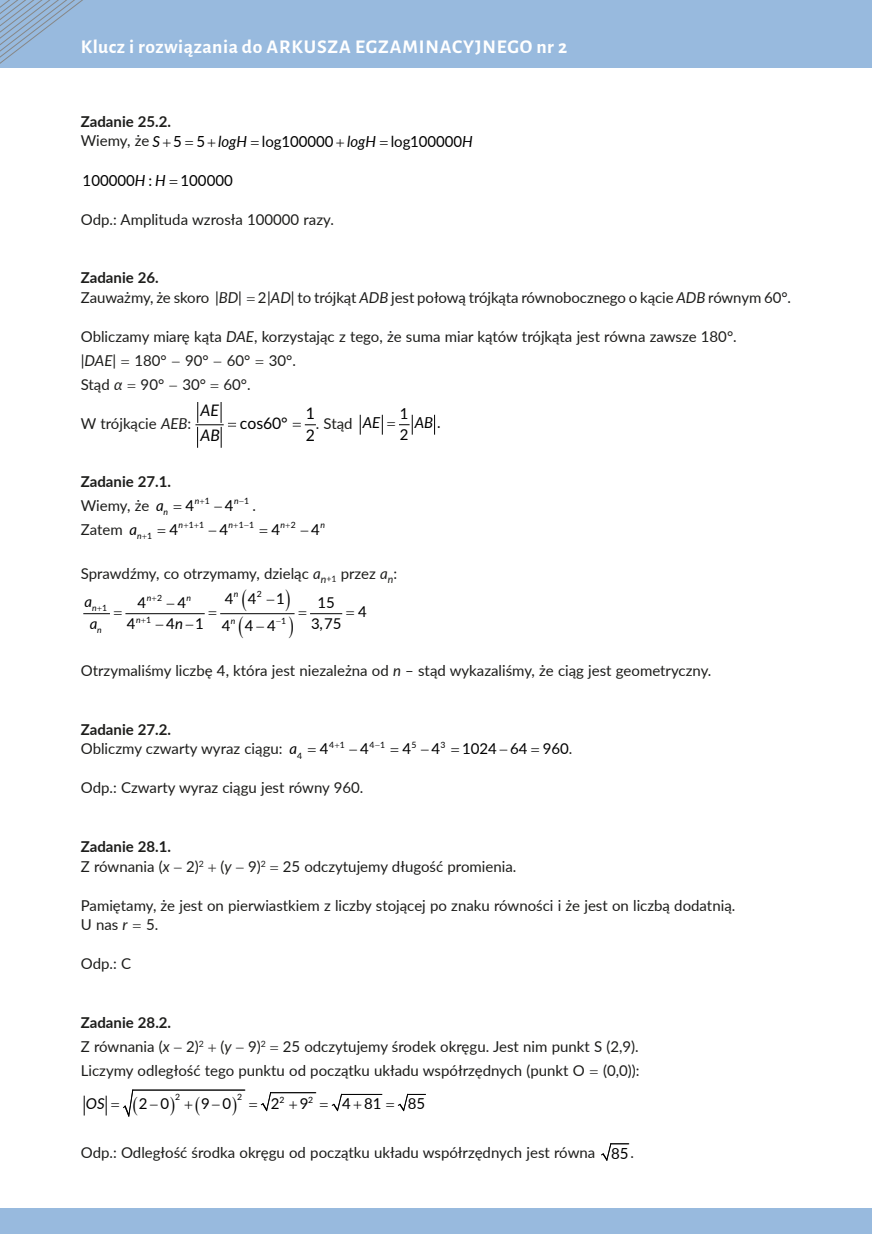
<style>
.page{position:relative;width:872px;height:1234px;background:#fff}
.page>*{position:absolute;margin:0;border:0;box-sizing:border-box;transform-origin:0 0}
.t1{font:700 19.5px "Alegreya Sans";letter-spacing:.03em;color:#fff}
.t2{font:15.9px "Lato";letter-spacing:-.005em;color:#000}
.t3{font:italic 15.9px/24.9px "Lato";color:#000}
.t4{font:15.3px "Lato";color:#000}
.t5{font:italic 15.3px "Lato";letter-spacing:-.005em;color:#000}
.t6{font:italic 15.15px "Lato";color:#000}
.t7{font:15.15px "Lato";color:#000}
.t8{font:15px/24px "Lato";color:#1d1d1b}
.t9{font:700 15px/19.5px "Lato";color:#1d1d1b}
.t10{font:15px "Lato";color:#000}
.t11{font:italic 15px "Lato";color:#000}
.t12{font:14.85px "Lato";color:#000}
.t13{font:italic 14.85px/21.8px "Lato";color:#000;text-align:center}
.t14{font:8.7px "Lato";color:#000}
.t15{font:italic 8.7px "Lato";color:#000}
.t16{font:italic 8.55px "Lato";color:#000}
.t17{font:8.55px "Lato";color:#000}
.s1{font-weight:400}
.s2{font-weight:400;font-style:italic;font-size:15.3px;color:#000}
.s3{font-style:italic}
.s4{font-weight:700}
.s5{font-style:normal}
.s6{color:#1d1d1b}
.s7{font-size:15.3px;color:#000}
</style>
<div class="page">
<div style="left:0;top:1208px;width:872px;height:25px;background:#98bade"></div>
<div style="left:0;top:0;width:872px;height:68px;background:#98bade"></div>
<svg style="left:0;top:0;width:83px;height:64px"></svg>
<svg style="left:196px;top:402px;width:40px;height:45px"></svg>
<svg style="left:293px;top:423px;width:22px;height:3px"></svg>
<svg style="left:360px;top:415px;width:1px;height:19px"></svg>
<svg style="left:434px;top:415px;width:1px;height:19px"></svg>
<hr style="left:126px;top:613px;width:78px;height:1px;background:#000">
<hr style="left:221px;top:613px;width:73px;height:1px;background:#000">
<hr style="left:310px;top:613px;width:32px;height:1px;background:#000">
<svg style="left:84px;top:1095px;width:1px;height:19px"></svg>
<svg style="left:601px;top:1143px;width:27px;height:17px"></svg>
<svg style="left:382px;top:415px;width:31px;height:19px"></svg>
<svg style="left:239px;top:613px;width:7px;height:2px"></svg>
<svg style="left:286px;top:613px;width:7px;height:2px"></svg>
<svg style="left:84px;top:613px;width:26px;height:2px"></svg>
<svg style="left:106px;top:1089px;width:319px;height:27px"></svg>
<h1 class="t1" style="left:81px;top:32px;width:488px">Klucz i rozwiązania do ARKUSZA EGZAMINACYJNEGO nr 2</h1>
<p class="t9" style="left:81px;top:111px;width:92px">Zadanie 25.2.<br><span class="s1">Wiemy, że</span> <span class="s2">S</span></p>
<p class="t4" style="left:173px;top:130px;width:34px">5 5</p>
<p class="t4" style="left:262px;top:130px;width:73px">log100000</p>
<p class="t4" style="left:391px;top:130px;width:84px">log100000<span class="s3">H</span></p>
<p class="t5" style="left:218px;top:130px;width:30px">logH</p>
<p class="t5" style="left:347px;top:130px;width:30px">logH</p>
<p class="t4" style="left:83px;top:169px;width:71px">100000 :</p>
<p class="t4" style="left:181px;top:169px;width:54px">100000</p>
<p class="t5" style="left:135px;top:169px;width:32px">H H</p>
<p class="t8" style="left:81px;top:206px;width:255px">Odp.: Amplituda wzrosła 100000 razy.</p>
<p class="t8" style="left:81px;top:267px;width:712px;line-height:19.5px"><span class="s4">Zadanie 26.<br></span>Zauważmy, że skoro |<span class="s3">BD</span>| 2 |<span class="s3">AD</span>| to trójkąt <span class="s3">ADB</span> jest połową trójkąta równobocznego o kącie <span class="s3">ADB</span> równym 60°.</p>
<p class="t8" style="left:81px;top:323px;width:657px">Obliczamy miarę kąta <span class="s3">DAE</span>, korzystając z tego, że suma miar kątów trójkąta jest równa zawsze 180°. |<span class="s3">DAE</span>| 180° − 90° − 60° 30°.<br>Stąd <span class="s3">α</span> 90° − 30° 60°.</p>
<p class="t8" style="left:81px;top:410px;width:112px">W trójkącie <span class="s3">AEB</span>:</p>
<p class="t3" style="left:200px;top:397px;width:21px">AE<br>AB</p>
<p class="t2" style="left:306px;top:401px;width:11px">1</p>
<p class="t7" style="left:400px;top:402px;width:10px">1</p>
<p class="t2" style="left:240px;top:411px;width:50px">cos60°</p>
<p class="t8" style="left:316px;top:410px;width:38px">. Stąd</p>
<p class="t6" style="left:363px;top:412px;width:19px">AE</p>
<p class="t6" style="left:415px;top:412px;width:27px">AB <span class="s5">.</span></p>
<p class="t7" style="left:400px;top:424px;width:10px">2</p>
<p class="t2" style="left:306px;top:424px;width:11px">2</p>
<p class="t9" style="left:81px;top:471px;width:92px">Zadanie 27.1.</p>
<p class="t8" style="left:81px;top:493px;width:70px">Wiemy, że</p>
<p class="t14" style="left:205px;top:495px;width:7px">1</p>
<p class="t15" style="left:234px;top:495px;width:16px">n−<span class="s5">1</span></p>
<p class="t15" style="left:195px;top:495px;width:6px">n</p>
<p class="t10" style="left:185px;top:495px;width:10px">4</p>
<p class="t10" style="left:214px;top:495px;width:21px">−4</p>
<p class="t15" style="left:156px;top:506px;width:14px">n<sup>a</sup></p>
<p class="t8" style="left:252px;top:493px;width:5px">.</p>
<p class="t8" style="left:81px;top:517px;width:43px">Zatem</p>
<p class="t14" style="left:189px;top:519px;width:17px">1 1</p>
<p class="t14" style="left:239px;top:519px;width:17px">1 1</p>
<p class="t14" style="left:291px;top:519px;width:7px">2</p>
<p class="t15" style="left:179px;top:519px;width:6px">n</p>
<p class="t15" style="left:228px;top:519px;width:6px">n</p>
<p class="t15" style="left:280px;top:519px;width:6px">n</p>
<p class="t15" style="left:320px;top:519px;width:6px">n</p>
<p class="t14" style="left:147px;top:530px;width:33px">1 <sup>4</sup></p>
<p class="t10" style="left:208px;top:519px;width:21px">−4</p>
<p class="t10" style="left:271px;top:519px;width:10px">4</p>
<p class="t10" style="left:300px;top:519px;width:21px">−4</p>
<p class="t15" style="left:129px;top:530px;width:14px">n<sup>a</sup></p>
<p class="t8" style="left:81px;top:560px;width:318px">Sprawdźmy, co otrzymamy, dzieląc <span class="s3">a</span><sub>n</sub><sub>+1</sub> przez <span class="s3">a</span><sub>n</sub>:</p>
<p class="t17" style="left:257px;top:588px;width:7px">2</p>
<p class="t17" style="left:157px;top:592px;width:7px">2</p>
<p class="t17" style="left:102px;top:602px;width:7px">1</p>
<p class="t17" style="left:146px;top:613px;width:7px">1</p>
<p class="t17" style="left:276px;top:614px;width:11px">−1</p>
<p class="t16" style="left:234px;top:588px;width:6px">n</p>
<p class="t12" style="left:138px;top:591px;width:10px">4</p>
<p class="t12" style="left:167px;top:591px;width:21px">−4</p>
<p class="t12" style="left:225px;top:588px;width:33px">4 4</p>
<p class="t12" style="left:266px;top:588px;width:20px">−1</p>
<p class="t12" style="left:317px;top:591px;width:19px">15</p>
<p class="t16" style="left:147px;top:592px;width:6px">n</p>
<p class="t16" style="left:187px;top:592px;width:6px">n</p>
<p class="t13" style="left:84px;top:590px;width:14px">a a</p>
<p class="t8" style="left:81px;top:658px;width:632px">Otrzymaliśmy liczbę 4, która jest niezależna od <span class="s3">n</span> – stąd wykazaliśmy, że ciąg jest geometryczny.</p>
<p class="t12" style="left:358px;top:601px;width:10px">4</p>
<p class="t16" style="left:92px;top:602px;width:6px">n</p>
<p class="t12" style="left:127px;top:613px;width:10px">4</p>
<p class="t12" style="left:155px;top:614px;width:122px">−4<span class="s3">n</span>−1 4 4 4</p>
<p class="t12" style="left:311px;top:613px;width:32px">3,75</p>
<p class="t16" style="left:136px;top:613px;width:6px">n</p>
<p class="t16" style="left:231px;top:614px;width:6px">n</p>
<p class="t16" style="left:97px;top:624px;width:6px">n</p>
<p class="t9" style="left:81px;top:719px;width:92px">Zadanie 27.2.</p>
<p class="t8" style="left:81px;top:736px;width:203px">Obliczmy czwarty wyraz ciągu:</p>
<p class="t14" style="left:329px;top:738px;width:17px">4 1</p>
<p class="t14" style="left:369px;top:738px;width:17px">4 1</p>
<p class="t14" style="left:411px;top:738px;width:7px">5</p>
<p class="t14" style="left:440px;top:738px;width:7px">3</p>
<p class="t11" style="left:289px;top:738px;width:41px">a<sub>4</sub> <span class="s5">4</span></p>
<p class="t10" style="left:349px;top:738px;width:21px">−4</p>
<p class="t10" style="left:402px;top:738px;width:10px">4</p>
<p class="t10" style="left:421px;top:738px;width:21px">−4</p>
<p class="t10" style="left:462px;top:738px;width:112px">1024 64 960<span class="s6">.</span></p>
<p class="t8" style="left:81px;top:775px;width:284px">Odp.: Czwarty wyraz ciągu jest równy 960.</p>
<p class="t8" style="left:81px;top:836px;width:437px;line-height:19.5px"><span class="s4">Zadanie 28.1.<br></span>Z równania (<span class="s3">x</span> − 2)<sup>2</sup> (<span class="s3">y</span> − 9)<sup>2</sup> 25 odczytujemy długość promienia.</p>
<p class="t8" style="left:81px;top:894px;width:656px;line-height:19.5px">Pamiętamy, że jest on pierwiastkiem z liczby stojącej po znaku równości i że jest on liczbą dodatnią.<br>U nas <span class="s3">r</span> 5.</p>
<p class="t8" style="left:81px;top:950px;width:52px">Odp.: C</p>
<p class="t8" style="left:81px;top:1009px;width:560px"><span class="s4">Zadanie 28.2.<br></span>Z równania (<span class="s3">x</span> − 2)<sup>2</sup> (<span class="s3">y</span> − 9)<sup>2</sup> 25 odczytujemy środek okręgu. Jest nim punkt S (2,9).<br>Liczymy odległość tego punktu od początku układu współrzędnych (punkt O (0,0)):</p>
<p class="t14" style="left:175px;top:1090px;width:7px">2</p>
<p class="t14" style="left:237px;top:1090px;width:7px">2</p>
<p class="t14" style="left:279px;top:1092px;width:7px">2</p>
<p class="t14" style="left:308px;top:1092px;width:7px">2</p>
<p class="t11" style="left:86px;top:1092px;width:20px">OS</p>
<p class="t10" style="left:139px;top:1092px;width:32px">2 0</p>
<p class="t10" style="left:201px;top:1092px;width:32px">9 0</p>
<p class="t10" style="left:271px;top:1092px;width:10px">2</p>
<p class="t10" style="left:300px;top:1092px;width:10px">9</p>
<p class="t10" style="left:342px;top:1092px;width:41px">4 81</p>
<p class="t10" style="left:408px;top:1092px;width:19px">85</p>
<p class="t8" style="left:81px;top:1139px;width:555px">Odp.: Odległość środka okręgu od początku układu współrzędnych jest równa <span class="s7">85</span>.</p>
</div>
